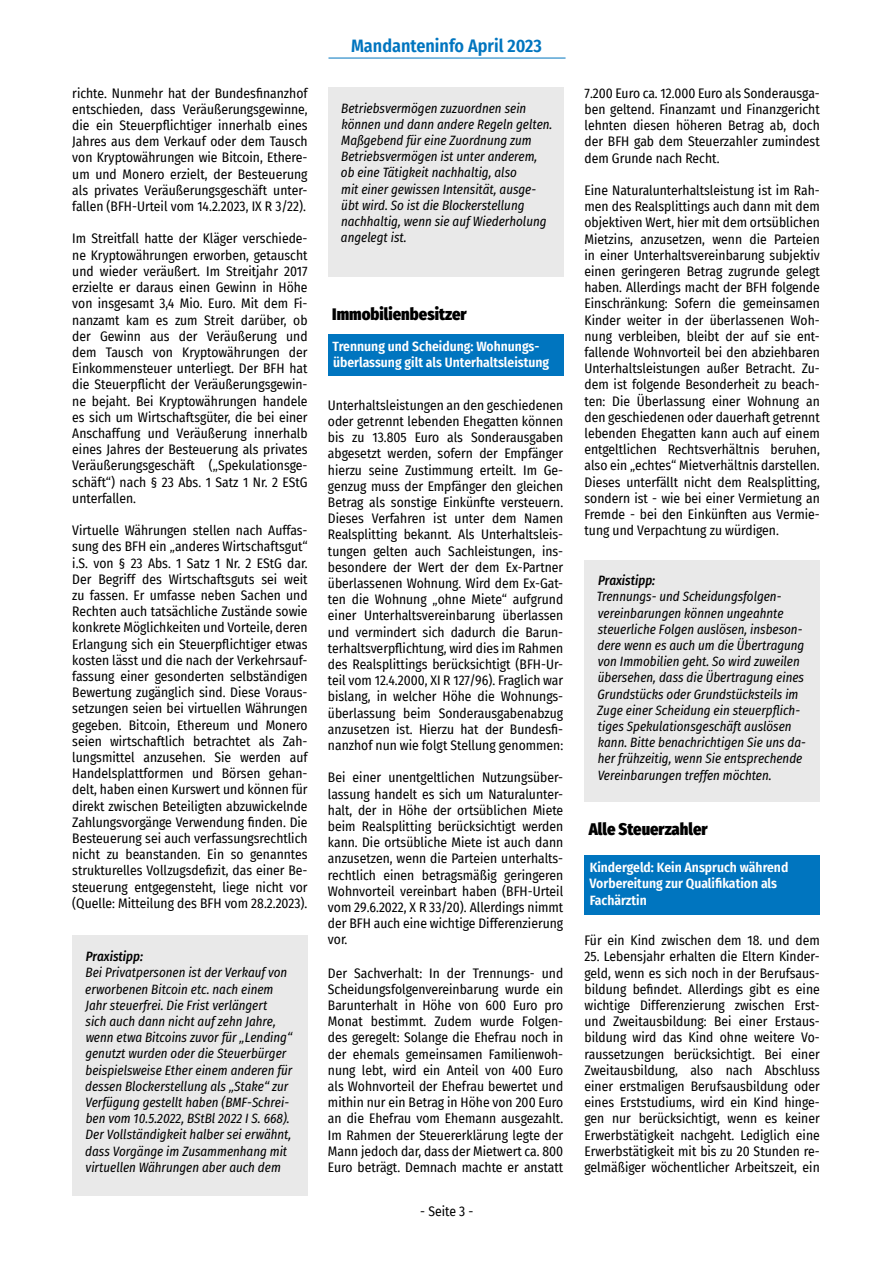
<style>
.page{position:relative;width:893px;height:1263px;background:#fff}
.page>*{position:absolute;margin:0;border:0;box-sizing:border-box;transform-origin:0 0}
.t1{font:600 18px "Fira Sans Condensed";color:#0075bf}
.t2{font:900 16.5px "Fira Sans Condensed";color:#000}
.t3{font:13.5px/16.2px "Fira Sans Condensed";color:#000;text-align:justify}
.t4{font:italic 13.5px/16.2px "Fira Sans Condensed";color:#000}
.t5{font:600 13.5px/16.2px "Fira Sans Condensed";color:#fff}
.t6{font:italic 500 13.5px "Fira Sans Condensed";color:#000}
</style>
<div class="page">
<hr style="left:328px;top:58px;width:238px;height:1px;background:#0075bf">
<div style="left:72px;top:936px;width:236px;height:260px;background:#e9e9e9"></div>
<div style="left:328px;top:87px;width:235px;height:190px;background:#e9e9e9"></div>
<div style="left:328px;top:334px;width:235px;height:41px;background:#0075bf"></div>
<div style="left:584px;top:560px;width:236px;height:241px;background:#e9e9e9"></div>
<div style="left:584px;top:855px;width:236px;height:60px;background:#0075bf"></div>
<p class="t3" style="left:72px;top:84px;width:237px">richte. Nunmehr hat der Bundesfinanzhof entschieden, dass Veräußerungsgewinne, die ein Steuerpflichtiger innerhalb eines Jahres aus dem Verkauf oder dem Tausch von Kryptowährungen wie Bitcoin, Ethere&shy;um und Monero erzielt, der Besteuerung als privates Veräußerungsgeschäft unter&shy;fallen (BFH-Urteil vom 14.2.2023, IX R 3/22).</p>
<p class="t3" style="left:72px;top:230px;width:237px">Im Streitfall hatte der Kläger verschiede&shy;ne Kryptowährungen erworben, getauscht und wieder veräußert. Im Streitjahr 2017 erzielte er daraus einen Gewinn in Höhe von insgesamt 3,4 Mio. Euro. Mit dem Fi&shy;nanzamt kam es zum Streit darüber, ob der Gewinn aus der Veräußerung und dem Tausch von Kryptowährungen der Einkommensteuer unterliegt. Der BFH hat die Steuerpflicht der Veräußerungsgewin&shy;ne bejaht. Bei Kryptowährungen handele es sich um Wirtschaftsgüter, die bei einer Anschaffung und Veräußerung innerhalb eines Jahres der Besteuerung als privates Veräußerungsgeschäft („Spekulationsge&shy;schäft“) nach § 23 Abs. 1 Satz 1 Nr. 2 EStG unterfallen.</p>
<p class="t3" style="left:72px;top:522px;width:237px">Virtuelle Währungen stellen nach Auffas&shy;sung des BFH ein „anderes Wirtschaftsgut“ i.S. von § 23 Abs. 1 Satz 1 Nr. 2 EStG dar.<br>Der Begriff des Wirtschaftsguts sei weit zu fassen. Er umfasse neben Sachen und Rechten auch tatsächliche Zustände sowie konkrete Möglichkeiten und Vorteile, deren Erlangung sich ein Steuerpflichtiger etwas kosten lässt und die nach der Verkehrsauf&shy;fassung einer gesonderten selbständigen Bewertung zugänglich sind. Diese Voraus&shy;setzungen seien bei virtuellen Währungen gegeben. Bitcoin, Ethereum und Monero seien wirtschaftlich betrachtet als Zah&shy;lungsmittel anzusehen. Sie werden auf Handelsplattformen und Börsen gehan&shy;delt, haben einen Kurswert und können für direkt zwischen Beteiligten abzuwickelnde Zahlungsvorgänge Verwendung finden. Die Besteuerung sei auch verfassungsrechtlich nicht zu beanstanden. Ein so genanntes strukturelles Vollzugsdefizit, das einer Be&shy;steuerung entgegensteht, liege nicht vor (Quelle: Mitteilung des BFH vom 28.2.2023).</p>
<p class="t6" style="left:86px;top:947px;width:59px">Praxistipp:</p>
<p class="t4" style="left:85px;top:964px;width:209px">Bei Privatpersonen ist der Verkauf von erworbenen Bitcoin etc. nach einem Jahr steuerfrei. Die Frist verlängert<br>sich auch dann nicht auf zehn Jahre, wenn etwa Bitcoins zuvor für „Lending“ genutzt wurden oder die Steuerbürger beispielsweise Ether einem anderen für dessen Blockerstellung als „Stake“ zur Verfügung gestellt haben (BMF-Schrei&shy;ben vom 10.5.2022, BStBl 2022 I S. 668).<br>Der Vollständigkeit halber sei erwähnt, dass Vorgänge im Zusammenhang mit virtuellen Währungen aber auch dem</p>
<h1 class="t1" style="left:351px;top:31px;width:192px">Mandanteninfo April 2023</h1>
<p class="t4" style="left:341px;top:100px;width:213px">Betriebsvermögen zuzuordnen sein können und dann andere Regeln gelten.<br>Maßgebend für eine Zuordnung zum Betriebsvermögen ist unter anderem, ob eine Tätigkeit nachhaltig, also<br>mit einer gewissen Intensität, ausge&shy;übt wird. So ist die Blockerstellung nachhaltig, wenn sie auf Wiederholung angelegt ist.</p>
<p class="t2" style="left:332px;top:300px;width:136px">Immobilienbesitzer</p>
<p class="t5" style="left:333px;top:337px;width:218px">Trennung und Scheidung: Wohnungs&shy;überlassung gilt als Unterhaltsleistung</p>
<p class="t3" style="left:328px;top:397px;width:237px">Unterhaltsleistungen an den geschiedenen oder getrennt lebenden Ehegatten können bis zu 13.805 Euro als Sonderausgaben abgesetzt werden, sofern der Empfänger hierzu seine Zustimmung erteilt. Im Ge&shy;genzug muss der Empfänger den gleichen Betrag als sonstige Einkünfte versteuern.<br>Dieses Verfahren ist unter dem Namen Realsplitting bekannt. Als Unterhaltsleis&shy;tungen gelten auch Sachleistungen, ins&shy;besondere der Wert der dem Ex-Partner überlassenen Wohnung. Wird dem Ex-Gat&shy;ten die Wohnung „ohne Miete“ aufgrund einer Unterhaltsvereinbarung überlassen und vermindert sich dadurch die Barun&shy;terhaltsverpflichtung, wird dies im Rahmen des Realsplittings berücksichtigt (BFH-Ur&shy;teil vom 12.4.2000, XI R 127/96). Fraglich war bislang, in welcher Höhe die Wohnungs&shy;überlassung beim Sonderausgabenabzug anzusetzen ist. Hierzu hat der Bundesfi&shy;nanzhof nun wie folgt Stellung genommen:</p>
<p class="t3" style="left:328px;top:769px;width:237px">Bei einer unentgeltlichen Nutzungsüber&shy;lassung handelt es sich um Naturalunter&shy;halt, der in Höhe der ortsüblichen Miete beim Realsplitting berücksichtigt werden kann. Die ortsübliche Miete ist auch dann anzusetzen, wenn die Parteien unterhalts&shy;rechtlich einen betragsmäßig geringeren Wohnvorteil vereinbart haben (BFH-Urteil vom 29.6.2022, X R 33/20). Allerdings nimmt der BFH auch eine wichtige Differenzierung vor.</p>
<p class="t3" style="left:328px;top:964px;width:237px">Der Sachverhalt: In der Trennungs- und Scheidungsfolgenvereinbarung wurde ein Barunterhalt in Höhe von 600 Euro pro Monat bestimmt. Zudem wurde Folgen&shy;des geregelt: Solange die Ehefrau noch in der ehemals gemeinsamen Familienwoh&shy;nung lebt, wird ein Anteil von 400 Euro als Wohnvorteil der Ehefrau bewertet und mithin nur ein Betrag in Höhe von 200 Euro an die Ehefrau vom Ehemann ausgezahlt.<br>Im Rahmen der Steuererklärung legte der Mann jedoch dar, dass der Mietwert ca. 800<br>Euro beträgt. Demnach machte er anstatt</p>
<p class="t3" style="left:420px;top:1202px;width:55px">- Seite 3 -</p>
<p class="t3" style="left:584px;top:85px;width:237px">7.200 Euro ca. 12.000 Euro als Sonderausga&shy;ben geltend. Finanzamt und Finanzgericht lehnten diesen höheren Betrag ab, doch der BFH gab dem Steuerzahler zumindest dem Grunde nach Recht.</p>
<p class="t3" style="left:584px;top:182px;width:237px">Eine Naturalunterhaltsleistung ist im Rah&shy;men des Realsplittings auch dann mit dem objektiven Wert, hier mit dem ortsüblichen Mietzins, anzusetzen, wenn die Parteien in einer Unterhaltsvereinbarung subjektiv einen geringeren Betrag zugrunde gelegt haben. Allerdings macht der BFH folgende Einschränkung: Sofern die gemeinsamen Kinder weiter in der überlassenen Woh&shy;nung verbleiben, bleibt der auf sie ent&shy;fallende Wohnvorteil bei den abziehbaren Unterhaltsleistungen außer Betracht. Zu&shy;dem ist folgende Besonderheit zu beach&shy;ten: Die Überlassung einer Wohnung an den geschiedenen oder dauerhaft getrennt lebenden Ehegatten kann auch auf einem entgeltlichen Rechtsverhältnis beruhen, also ein „echtes“ Mietverhältnis darstellen.<br>Dieses unterfällt nicht dem Realsplitting, sondern ist - wie bei einer Vermietung an Fremde - bei den Einkünften aus Vermie&shy;tung und Verpachtung zu würdigen.</p>
<p class="t6" style="left:598px;top:571px;width:59px">Praxistipp:</p>
<p class="t4" style="left:597px;top:589px;width:211px">Trennungs- und Scheidungsfolgen&shy;vereinbarungen können ungeahnte steuerliche Folgen auslösen, insbeson&shy;dere wenn es auch um die Übertragung von Immobilien geht. So wird zuweilen übersehen, dass die Übertragung eines Grundstücks oder Grundstücksteils im Zuge einer Scheidung ein steuerpflich&shy;tiges Spekulationsgeschäft auslösen kann. Bitte benachrichtigen Sie uns da&shy;her frühzeitig, wenn Sie entsprechende Vereinbarungen treffen möchten.</p>
<p class="t2" style="left:589px;top:814px;width:120px">Alle Steuerzahler</p>
<p class="t5" style="left:590px;top:858px;width:200px">Kindergeld: Kein Anspruch während<br>Vorbereitung zur Qualifikation als<br>Fachärztin</p>
<p class="t3" style="left:584px;top:932px;width:237px">Für ein Kind zwischen dem 18. und dem</p>
<p class="t3" style="left:584px;top:948px;width:237px">25. Lebensjahr erhalten die Eltern Kinder&shy;geld, wenn es sich noch in der Berufsaus&shy;bildung befindet. Allerdings gibt es eine wichtige Differenzierung zwischen Erst&shy;und Zweitausbildung: Bei einer Erstaus&shy;bildung wird das Kind ohne weitere Vo&shy;raussetzungen berücksichtigt. Bei einer Zweitausbildung, also nach Abschluss einer erstmaligen Berufsausbildung oder eines Erststudiums, wird ein Kind hinge&shy;gen nur berücksichtigt, wenn es keiner Erwerbstätigkeit nachgeht. Lediglich eine Erwerbstätigkeit mit bis zu 20 Stunden re&shy;gelmäßiger wöchentlicher Arbeitszeit, ein</p>
</div>
